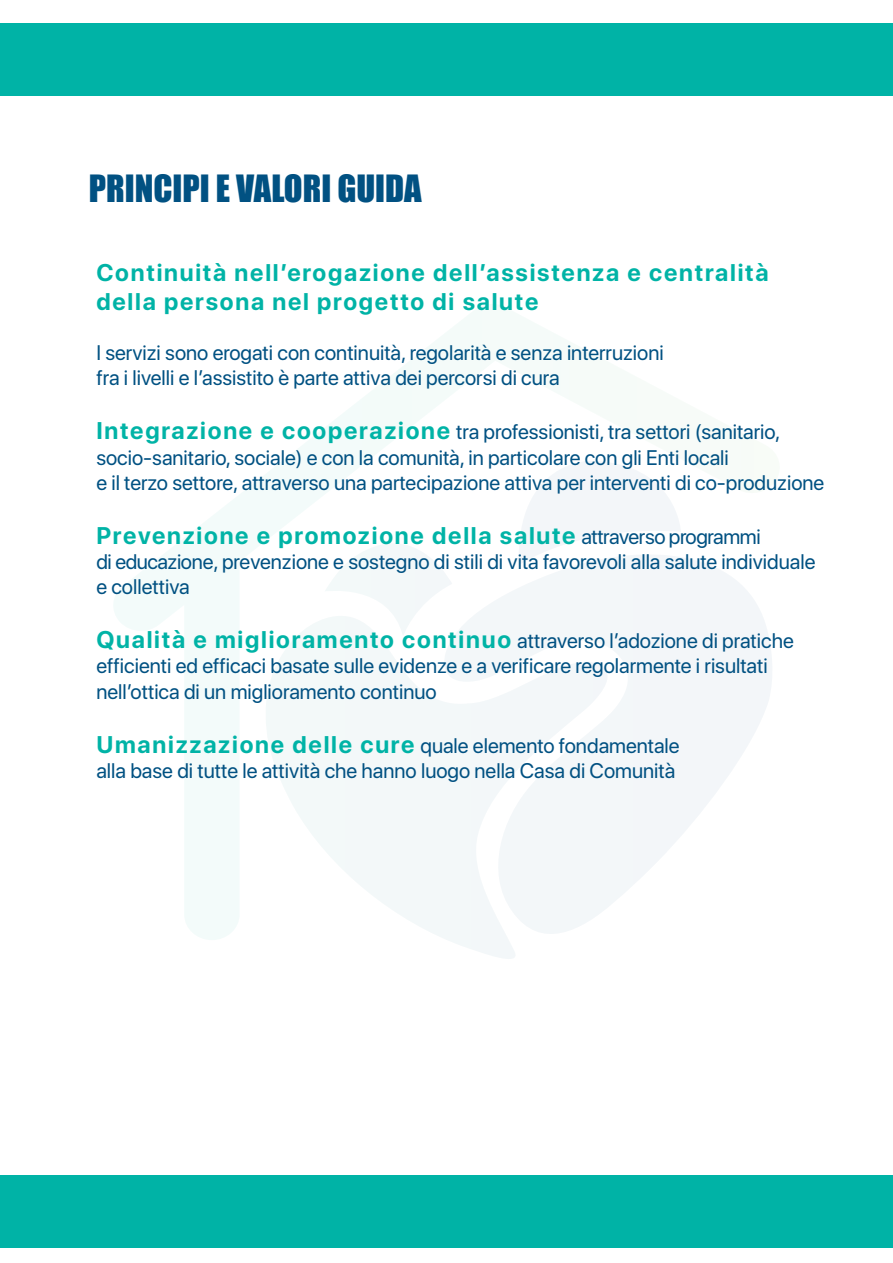
<style>
.page{position:relative;width:893px;height:1263px;background:#fff}
.page>*{position:absolute;margin:0;border:0;box-sizing:border-box;transform-origin:0 0}
.t1{font:34.5px "Impact";color:#015182}
.t2{font:700 24px/28.8px "SF Pro Display";letter-spacing:.075em;color:#00b3a6}
.t3{font:21px/25.2px "SF Pro Display";color:#015182}
.s1{font-weight:700;font-size:24px;color:#00b3a6}
.s2{font-weight:400;font-size:21px;color:#015182}
</style>
<div class="page">
<svg style="left:114px;top:307px;width:368px;height:633px"></svg>
<svg style="left:262px;top:609px;width:253px;height:350px"></svg>
<svg style="left:324px;top:524px;width:128px;height:113px"></svg>
<svg style="left:437px;top:545px;width:335px;height:407px"></svg>
<svg style="left:516px;top:461px;width:165px;height:104px"></svg>
<div style="left:1px;top:1175px;width:892px;height:73px;background:#00b3a6"></div>
<div style="left:1px;top:23px;width:892px;height:73px;background:#00b3a6"></div>
<h1 class="t1" style="left:89px;top:161px;width:334px">PRINCIPI E VALORI GUIDA</h1>
<p class="t2" style="left:96px;top:258px;width:674px">Continuità nell’erogazione dell’assistenza e centralità della persona nel progetto di salute</p>
<p class="t3" style="left:96px;top:340px;width:569px">I servizi sono erogati con continuità, regolarità e senza interruzioni fra i livelli e l’assistito è parte attiva dei percorsi di cura</p>
<p class="t3" style="left:96px;top:419px;width:729px"><span class="s1">Integrazione e cooperazione</span> tra professionisti, tra settori (sanitario, socio-sanitario, sociale) e con la comunità, in particolare con gli Enti locali<br>e il terzo settore, attraverso una partecipazione attiva per interventi di co-produzione</p>
<p class="t2" style="left:96px;top:521px;width:666px">Prevenzione e promozione della salute <span class="s2">attraverso programmi</span></p>
<p class="t3" style="left:96px;top:549px;width:721px">di educazione, prevenzione e sostegno di stili di vita favorevoli alla salute individuale e collettiva</p>
<p class="t3" style="left:96px;top:628px;width:699px"><span class="s1">Qualità e miglioramento continuo</span> attraverso l’adozione di pratiche efficienti ed efficaci basate sulle evidenze e a verificare regolarmente i risultati nell’ottica di un miglioramento continuo</p>
<p class="t3" style="left:96px;top:732px;width:585px"><span class="s1">Umanizzazione delle cure</span> quale elemento fondamentale alla base di tutte le attività che hanno luogo nella Casa di Comunità</p>
</div>
